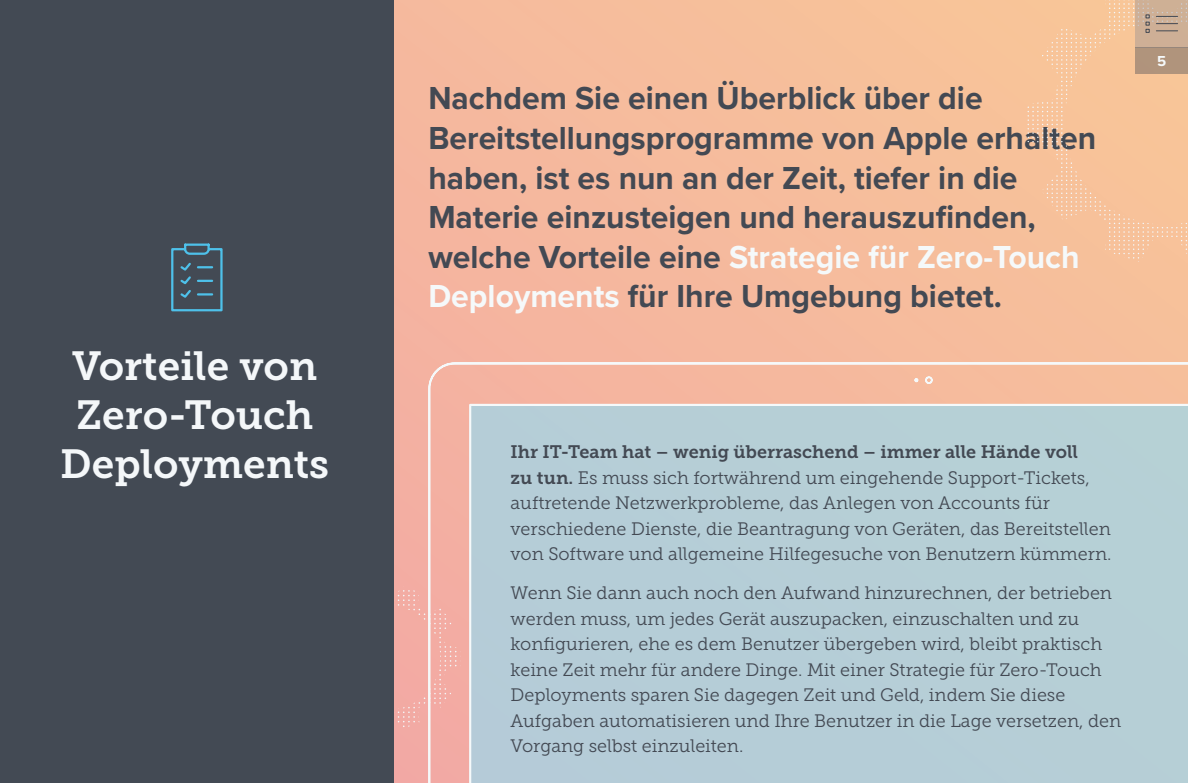
<style>
.page{position:relative;width:1188px;height:783px;background:#f6bc9d}
.page>*{position:absolute;margin:0;border:0;box-sizing:border-box;transform-origin:0 0}
.t1{font:40.5px/48.6px "Museo Slab 700";color:#f4f7f9;text-align:center}
.t2{font:700 33px/39.6px "Proxima Nova";color:#434953}
.t3{font:18px/25.5px "Museo Slab 300";color:#434953}
.t4{font:700 15px "Proxima Nova";color:#f5f9fa}
.s1{color:#f5f9fa}
.s2{font-family:"Museo Slab 700"}
</style>
<div class="page">
<div style="left:393px;top:586px;width:35px;height:141px;background:#f3aba3"></div>
<div style="left:0;top:0;width:393px;height:783px;background:#434a54"></div>
<svg style="left:171px;top:243px;width:52px;height:69px"></svg>
<svg style="left:428px;top:362px;width:760px;height:421px"></svg>
<svg style="left:924px;top:376px;width:10px;height:9px"></svg>
<svg style="left:914px;top:378px;width:4px;height:4px"></svg>
<div style="left:469px;top:403px;width:719px;height:380px;background:#b6ced7"></div>
<svg style="left:1028px;top:0;width:159px;height:262px"></svg>
<div style="left:1136px;top:47px;width:52px;height:27px;background:#b0947c"></div>
<p class="t1" style="left:60px;top:342px;width:271px">Vorteile von<br>Zero-Touch<br>Deployments</p>
<p class="t2" style="left:428px;top:78px;width:670px">Nachdem Sie einen Überblick über die Bereitstellungsprogramme von Apple erhalten haben, ist es nun an der Zeit, tiefer in die Materie einzusteigen und herauszufinden, welche Vorteile eine <span class="s1">Strategie für Zero-Touch Deployments</span> für Ihre Umgebung bietet.</p>
<p class="t4" style="left:1157px;top:50px;width:11px">5</p>
<p class="t3" style="left:511px;top:439px;width:602px"><span class="s2">Ihr IT-Team hat – wenig überraschend – immer alle Hände voll<br>zu tun.</span> Es muss sich fortwährend um eingehende Support-Tickets, auftretende Netzwerkprobleme, das Anlegen von Accounts für verschiedene Dienste, die Beantragung von Geräten, das Bereitstellen von Software und allgemeine Hilfegesuche von Benutzern kümmern.</p>
<p class="t3" style="left:511px;top:580px;width:612px">Wenn Sie dann auch noch den Aufwand hinzurechnen, der betrieben werden muss, um jedes Gerät auszupacken, einzuschalten und zu konfigurieren, ehe es dem Benutzer übergeben wird, bleibt praktisch keine Zeit mehr für andere Dinge. Mit einer Strategie für Zero-Touch Deployments sparen Sie dagegen Zeit und Geld, indem Sie diese Aufgaben automatisieren und Ihre Benutzer in die Lage versetzen, den Vorgang selbst einzuleiten.</p>
</div>
